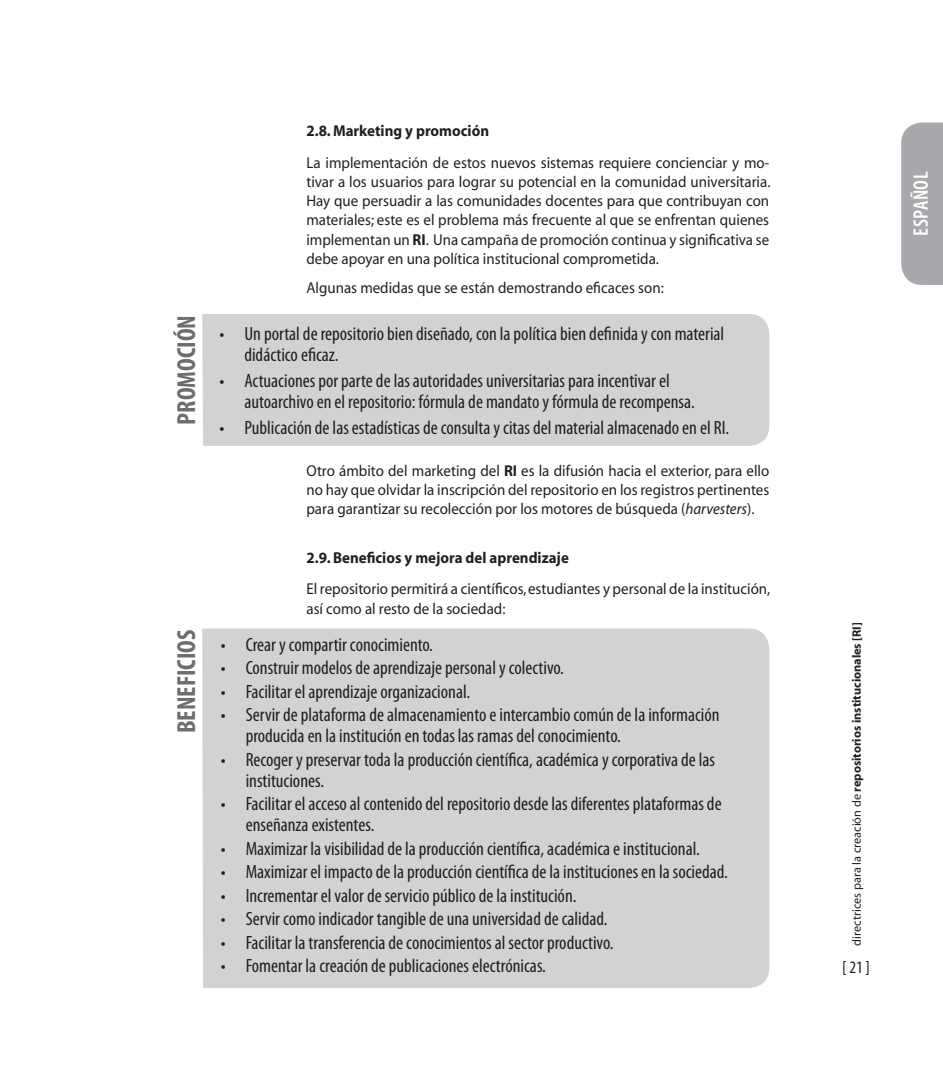
<style>
.page{position:relative;width:943px;height:1092px;background:#fff}
.page>*{position:absolute;margin:0;border:0;box-sizing:border-box;transform-origin:0 0}
.t1{font:700 condensed 26.25px "Myriad Pro";color:#6c6d70}
.t2{font:600 condensed 21px "Myriad Pro";letter-spacing:.025em;color:#fff}
.t3{font:condensed 19.25px/21px "Myriad Pro";color:#231f20}
.t4{font:condensed 17.5px "Myriad Pro";color:#231f20}
.t5{font:15.75px/19.2px "Myriad";color:#231f20;text-align:justify;scale:.95 1}
.t6{font:700 15.75px "Myriad";color:#231f20;scale:.95 1}
.t7{font:700 12.25px "Myriad";color:#231f20}
.s1{font-weight:700}
.s2{font-style:italic}
.s3{font-weight:400}
</style>
<div class="page">
<div style="left:901px;top:122px;width:42px;height:163px;background:#a8a9ad"></div>
<div style="left:202px;top:628px;width:567px;height:359px;background:#d1d2d4"></div>
<div style="left:202px;top:314px;width:567px;height:132px;background:#d1d2d4"></div>
<h1 class="t1" style="left:170px;top:424px;width:111px;rotate:-90deg">PROMOCIÓN</h1>
<h1 class="t1" style="left:170px;top:733px;width:105px;rotate:-90deg">BENEFICIOS</h1>
<p class="t6" style="left:306px;top:122px;width:194px">2.8. Marketing y promoción</p>
<p class="t5" style="left:306px;top:153px;width:490px">La implementación de estos nuevos sistemas requiere concienciar y mo&shy;tivar a los usuarios para lograr su potencial en la comunidad universitaria.<br>Hay que persuadir a las comunidades docentes para que contribuyan con materiales; este es el problema más frecuente al que se enfrentan quienes implementan un <span class="s1">RI</span>. Una campaña de promoción continua y significativa se debe apoyar en una política institucional comprometida.</p>
<p class="t5" style="left:306px;top:279px;width:377px">Algunas medidas que se están demostrando eficaces son:</p>
<p class="t3" style="left:244px;top:322px;width:481px;text-indent:-25px">• Un portal de repositorio bien diseñado, con la política bien definida y con material didáctico eficaz.</p>
<p class="t3" style="left:244px;top:369px;width:452px;text-indent:-25px">• Actuaciones por parte de las autoridades universitarias para incentivar el autoarchivo en el repositorio: fórmula de mandato y fórmula de recompensa.</p>
<p class="t3" style="left:220px;top:416px;width:511px">• Publicación de las estadísticas de consulta y citas del material almacenado en el RI.</p>
<p class="t5" style="left:306px;top:461px;width:488px">Otro ámbito del marketing del <span class="s1">RI</span> es la difusión hacia el exterior, para ello no hay que olvidar la inscripción del repositorio en los registros pertinentes para garantizar su recolección por los motores de búsqueda (<span class="s2">harvesters</span>).</p>
<p class="t6" style="left:306px;top:549px;width:278px">2.9. Beneficios y mejora del aprendizaje</p>
<p class="t5" style="left:306px;top:580px;width:490px">El repositorio permitirá a científicos, estudiantes y personal de la institución, así como al resto de la sociedad:</p>
<p class="t3" style="left:221px;top:633px;width:214px">• Crear y compartir conocimiento.</p>
<p class="t3" style="left:221px;top:657px;width:344px">• Construir modelos de aprendizaje personal y colectivo.</p>
<p class="t3" style="left:221px;top:680px;width:251px">• Facilitar el aprendizaje organizacional.</p>
<p class="t3" style="left:246px;top:704px;width:475px;text-indent:-25px">• Servir de plataforma de almacenamiento e intercambio común de la información producida en la institución en todas las ramas del conocimiento.</p>
<p class="t3" style="left:246px;top:748px;width:471px;text-indent:-25px">• Recoger y preservar toda la producción científica, académica y corporativa de las instituciones.</p>
<p class="t3" style="left:246px;top:793px;width:477px;text-indent:-25px">• Facilitar el acceso al contenido del repositorio desde las diferentes plataformas de enseñanza existentes.</p>
<p class="t3" style="left:221px;top:837px;width:480px">• Maximizar la visibilidad de la producción científica, académica e institucional.</p>
<p class="t3" style="left:221px;top:861px;width:508px">• Maximizar el impacto de la producción científica de la instituciones en la sociedad.</p>
<p class="t3" style="left:221px;top:884px;width:357px">• Incrementar el valor de servicio público de la institución.</p>
<p class="t3" style="left:221px;top:908px;width:388px">• Servir como indicador tangible de una universidad de calidad.</p>
<p class="t3" style="left:221px;top:931px;width:394px">• Facilitar la transferencia de conocimientos al sector productivo.</p>
<p class="t3" style="left:221px;top:955px;width:327px">• Fomentar la creación de publicaciones electrónicas.</p>
<p class="t2" style="left:907px;top:236px;width:66px;rotate:-90deg">ESPAÑOL</p>
<p class="t7" style="left:850px;top:945px;width:325px;rotate:-90deg"><span class="s3">directrices para la creación de</span> repositorios institucionales [RI]</p>
<p class="t4" style="left:842px;top:956px;width:29px">[ 21]</p>
</div>
